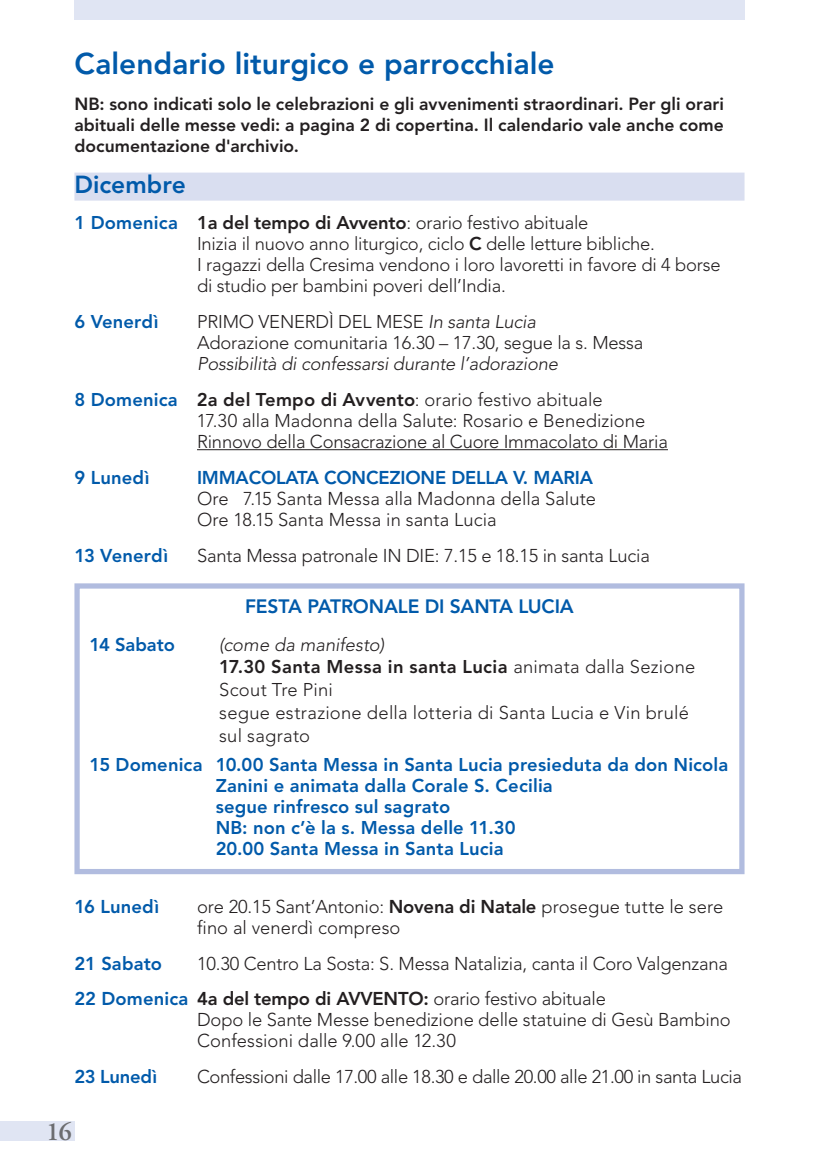
<style>
.page{position:relative;width:819px;height:1166px;background:#fff}
.page>*{position:absolute;margin:0;border:0;box-sizing:border-box;transform-origin:0 0}
.t1{font:800 29.75px "Avenir";color:#015aaa}
.t2{font:600 26.25px "Adobe Garamond Pro";color:#6c6d70}
.t3{font:800 24.5px "Avenir";color:#015aaa}
.t4{font:800 19.25px "Avenir";letter-spacing:-.01em;color:#015aaa}
.t5{font:300 18.55px/21px "Avenir";letter-spacing:-.01em;color:#231f20}
.t6{font:800 18.55px "Avenir";letter-spacing:-.01em;color:#015aaa}
.t7{font:800 18.55px "Avenir";letter-spacing:.01em;color:#015aaa}
.t8{font:300 18.38px/21px "Avenir";letter-spacing:-.01em;color:#231f20}
.t9{font:800 18.38px/21px "Avenir";letter-spacing:.01em;color:#015aaa}
.t10{font:300 18.38px/22.8px "Avenir";letter-spacing:.015em;color:#231f20}
.t11{font:italic 300 18.38px/35.9px "Avenir";letter-spacing:-.01em;color:#231f20}
.t12{font:800 17.5px/21px "Avenir";color:#231f20;text-align:justify}
.s1{font-weight:800;color:#015aaa}
.s2{font-weight:800}
.s3{font-style:italic}
.s4{font-weight:800;font-style:normal;color:#015aaa}
.s5{font-weight:800;font-style:normal}
.s6{font-style:normal}
</style>
<div class="page">
<div style="left:74px;top:0;width:670px;height:20px;background:#e0e5f3"></div>
<div style="left:0;top:1121px;width:74px;height:20px;background:#e0e5f3"></div>
<div style="left:74px;top:173px;width:670px;height:28px;background:#d9def0"></div>
<hr style="left:197px;top:449px;width:471px;height:1px;background:#231f20">
<div style="left:74px;top:583px;width:670px;height:291px;border:5px solid #b1bcdf"></div>
<h1 class="t1" style="left:74px;top:46px;width:481px">Calendario liturgico e parrocchiale</h1>
<p class="t12" style="left:74px;top:94px;width:651px">NB: sono indicati solo le celebrazioni e gli avvenimenti straordinari. Per gli orari abituali delle messe vedi: a pagina 2 di copertina. Il calendario vale anche come documentazione d'archivio.</p>
<h3 class="t3" style="left:74px;top:170px;width:113px">Dicembre</h3>
<p class="t8" style="left:197px;top:212px;width:525px;text-indent:-122px"><span class="s1">1 Domenica</span> <span class="s2">1a del tempo di Avvento</span>: orario festivo abituale<br>Inizia il nuovo anno liturgico, ciclo <span class="s2">C</span> delle letture bibliche.<br>I ragazzi della Cresima vendono i loro lavoretti in favore di 4 borse di studio per bambini poveri dell’India.</p>
<p class="t9" style="left:74px;top:311px;width:86px">6 Venerdì</p>
<p class="t8" style="left:197px;top:311px;width:448px">PRIMO VENERDÌ DEL MESE <span class="s3">In santa Lucia<br></span>Adorazione comunitaria 16.30 – 17.30, segue la s. Messa</p>
<p class="t11" style="left:74px;top:346px;width:530px;text-indent:123px">Possibilità di confessarsi durante l’adorazione<br><span class="s4">8 Domenica</span> <span class="s5">2a del Tempo di Avvento</span><span class="s6">: orario festivo abituale</span></p>
<p class="t8" style="left:197px;top:410px;width:450px">17.30 alla Madonna della Salute: Rosario e Benedizione</p>
<p class="t5" style="left:197px;top:431px;width:472px">Rinnovo della Consacrazione al Cuore Immacolato di Maria</p>
<p class="t6" style="left:74px;top:466px;width:77px">9 Lunedì</p>
<p class="t6" style="left:197px;top:466px;width:397px">IMMACOLATA CONCEZIONE DELLA V. MARIA</p>
<p class="t5" style="left:197px;top:488px;width:400px">Ore 7.15 Santa Messa alla Madonna della Salute<br>Ore 18.15 Santa Messa in santa Lucia</p>
<p class="t7" style="left:74px;top:544px;width:95px">13 Venerdì</p>
<p class="t5" style="left:197px;top:545px;width:454px">Santa Messa patronale IN DIE: 7.15 e 18.15 in santa Lucia</p>
<p class="t4" style="left:245px;top:595px;width:330px">FESTA PATRONALE DI SANTA LUCIA</p>
<p class="t9" style="left:90px;top:634px;width:87px">14 Sabato</p>
<p class="t10" style="left:219px;top:633px;width:477px"><span class="s3">(come da manifesto)<br></span><span class="s2">17.30 Santa Messa in santa Lucia</span> animata dalla Sezione<br>Scout Tre Pini<br>segue estrazione della lotteria di Santa Lucia e Vin brulé sul sagrato</p>
<p class="t9" style="left:216px;top:754px;width:514px;text-indent:-126px">15 Domenica 10.00 Santa Messa in Santa Lucia presieduta da don Nicola Zanini e animata dalla Corale S. Cecilia<br>segue rinfresco sul sagrato<br>NB: non c’è la s. Messa delle 11.30<br>20.00 Santa Messa in Santa Lucia</p>
<p class="t7" style="left:74px;top:895px;width:86px">16 Lunedì</p>
<p class="t5" style="left:197px;top:896px;width:528px">ore 20.15 Sant’Antonio: <span class="s2">Novena di Natale</span> prosegue tutte le sere fino al venerdì compreso</p>
<p class="t6" style="left:74px;top:952px;width:89px">21 Sabato</p>
<p class="t5" style="left:74px;top:945px;width:655px;line-height:35.9px;text-indent:123px">10.30 Centro La Sosta: S. Messa Natalizia, canta il Coro Valgenzana<br><span class="s1">22 Domenica</span> <span class="s2">4a del tempo di AVVENTO:</span> orario festivo abituale</p>
<p class="t5" style="left:197px;top:1009px;width:535px">Dopo le Sante Messe benedizione delle statuine di Gesù Bambino<br>Confessioni dalle 9.00 alle 12.30</p>
<p class="t6" style="left:74px;top:1066px;width:84px">23 Lunedì</p>
<p class="t5" style="left:197px;top:1066px;width:546px">Confessioni dalle 17.00 alle 18.30 e dalle 20.00 alle 21.00 in santa Lucia</p>
<h2 class="t2" style="left:46px;top:1116px;width:27px">16</h2>
</div>
